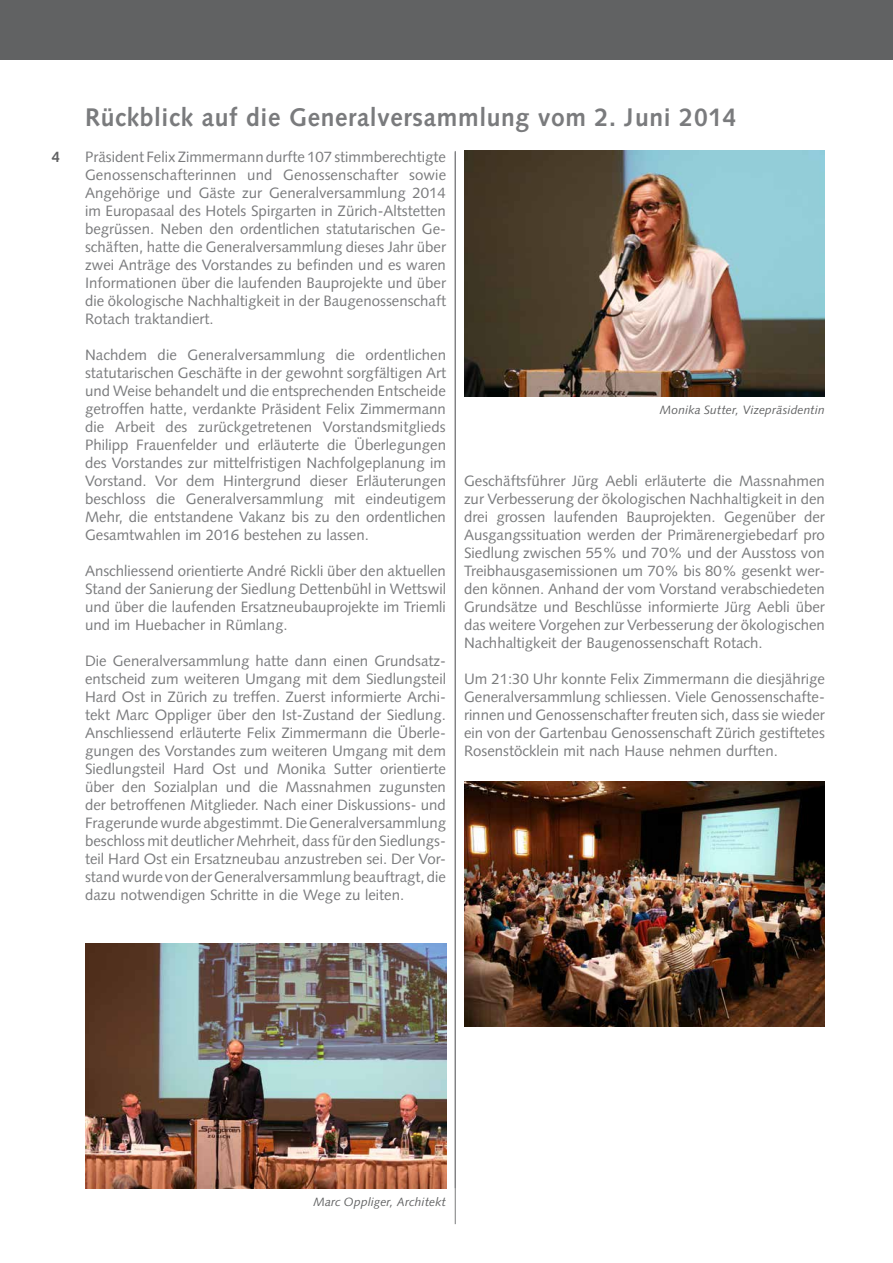
<style>
.page{position:relative;width:893px;height:1263px;background:#fff}
.page>*{position:absolute;margin:0;border:0;box-sizing:border-box;transform-origin:0 0}
.t1{font:700 25.5px "Syntax";letter-spacing:.025em;color:#7a7b7d}
.t2{font:15px/18px "Syntax";color:#7a7b7d;text-align:justify}
.t3{font:700 15px "Syntax";color:#616263}
.t4{font:italic 12px "Syntax";letter-spacing:.01em;color:#616263}
</style>
<div class="page">
<div style="left:0;top:0;width:893px;height:60px;background:#616263"></div>
<hr style="left:455px;top:151px;width:1px;height:1073px;background:#7a7b7d">
<img style="left:85px;top:943px;width:361px;height:245px">
<img style="left:464px;top:151px;width:361px;height:245px">
<img style="left:464px;top:781px;width:361px;height:245px">
<p class="t3" style="left:52px;top:148px;width:10px">4</p>
<h1 class="t1" style="left:85px;top:103px;width:653px">Rückblick auf die Generalversammlung vom 2. Juni 2014</h1>
<p class="t2" style="left:85px;top:148px;width:363px">Präsident Felix Zimmermann durfte 107 stimmberechtigte Genossenschafterinnen und Genossenschafter sowie Angehörige und Gäste zur Generalversammlung 2014 im Europasaal des Hotels Spirgarten in Zürich-Altstetten begrüssen. Neben den ordentlichen statutarischen Ge&shy;schäften, hatte die Generalversammlung dieses Jahr über zwei Anträge des Vorstandes zu befinden und es waren Informationen über die laufenden Bauprojekte und über die ökologische Nachhaltigkeit in der Baugenossenschaft Rotach traktandiert.</p>
<p class="t2" style="left:85px;top:346px;width:363px">Nachdem die Generalversammlung die ordentlichen statutarischen Geschäfte in der gewohnt sorgfältigen Art und Weise behandelt und die entsprechenden Entscheide getroffen hatte, verdankte Präsident Felix Zimmermann die Arbeit des zurückgetretenen Vorstandsmitglieds Philipp Frauenfelder und erläuterte die Überlegungen des Vorstandes zur mittelfristigen Nachfolgeplanung im Vorstand. Vor dem Hintergrund dieser Erläuterungen beschloss die Generalversammlung mit eindeutigem Mehr, die entstandene Vakanz bis zu den ordentlichen Gesamtwahlen im 2016 bestehen zu lassen.</p>
<p class="t2" style="left:85px;top:562px;width:362px">Anschliessend orientierte André Rickli über den aktuellen Stand der Sanierung der Siedlung Dettenbühl in Wettswil und über die laufenden Ersatzneubauprojekte im Triemli und im Huebacher in Rümlang.</p>
<p class="t2" style="left:85px;top:652px;width:362px">Die Generalversammlung hatte dann einen Grundsatz&shy;entscheid zum weiteren Umgang mit dem Siedlungsteil Hard Ost in Zürich zu treffen. Zuerst informierte Archi&shy;tekt Marc Oppliger über den Ist-Zustand der Siedlung.<br>Anschliessend erläuterte Felix Zimmermann die Überle&shy;gungen des Vorstandes zum weiteren Umgang mit dem Siedlungsteil Hard Ost und Monika Sutter orientierte über den Sozialplan und die Massnahmen zugunsten der betroffenen Mitglieder. Nach einer Diskussions- und Fragerunde wurde abgestimmt. Die Generalversammlung beschloss mit deutlicher Mehrheit, dass für den Siedlungs&shy;teil Hard Ost ein Ersatzneubau anzustreben sei. Der Vor&shy;stand wurde von der Generalversammlung beauftragt, die dazu notwendigen Schritte in die Wege zu leiten.</p>
<p class="t4" style="left:660px;top:403px;width:166px">Monika Sutter, Vizepräsidentin</p>
<p class="t2" style="left:464px;top:472px;width:362px">Geschäftsführer Jürg Aebli erläuterte die Massnahmen zur Verbesserung der ökologischen Nachhaltigkeit in den drei grossen laufenden Bauprojekten. Gegenüber der Ausgangssituation werden der Primärenergiebedarf pro Siedlung zwischen 55% und 70% und der Ausstoss von Treibhausgasemissionen um 70% bis 80% gesenkt wer&shy;den können. Anhand der vom Vorstand verabschiedeten Grundsätze und Beschlüsse informierte Jürg Aebli über das weitere Vorgehen zur Verbesserung der ökologischen Nachhaltigkeit der Baugenossenschaft Rotach.</p>
<p class="t2" style="left:464px;top:670px;width:362px">Um 21:30 Uhr konnte Felix Zimmermann die diesjährige Generalversammlung schliessen. Viele Genossenschafte&shy;rinnen und Genossenschafter freuten sich, dass sie wieder ein von der Gartenbau Genossenschaft Zürich gestiftetes Rosenstöcklein mit nach Hause nehmen durften.</p>
<p class="t4" style="left:313px;top:1195px;width:134px">Marc Oppliger, Architekt</p>
</div>
